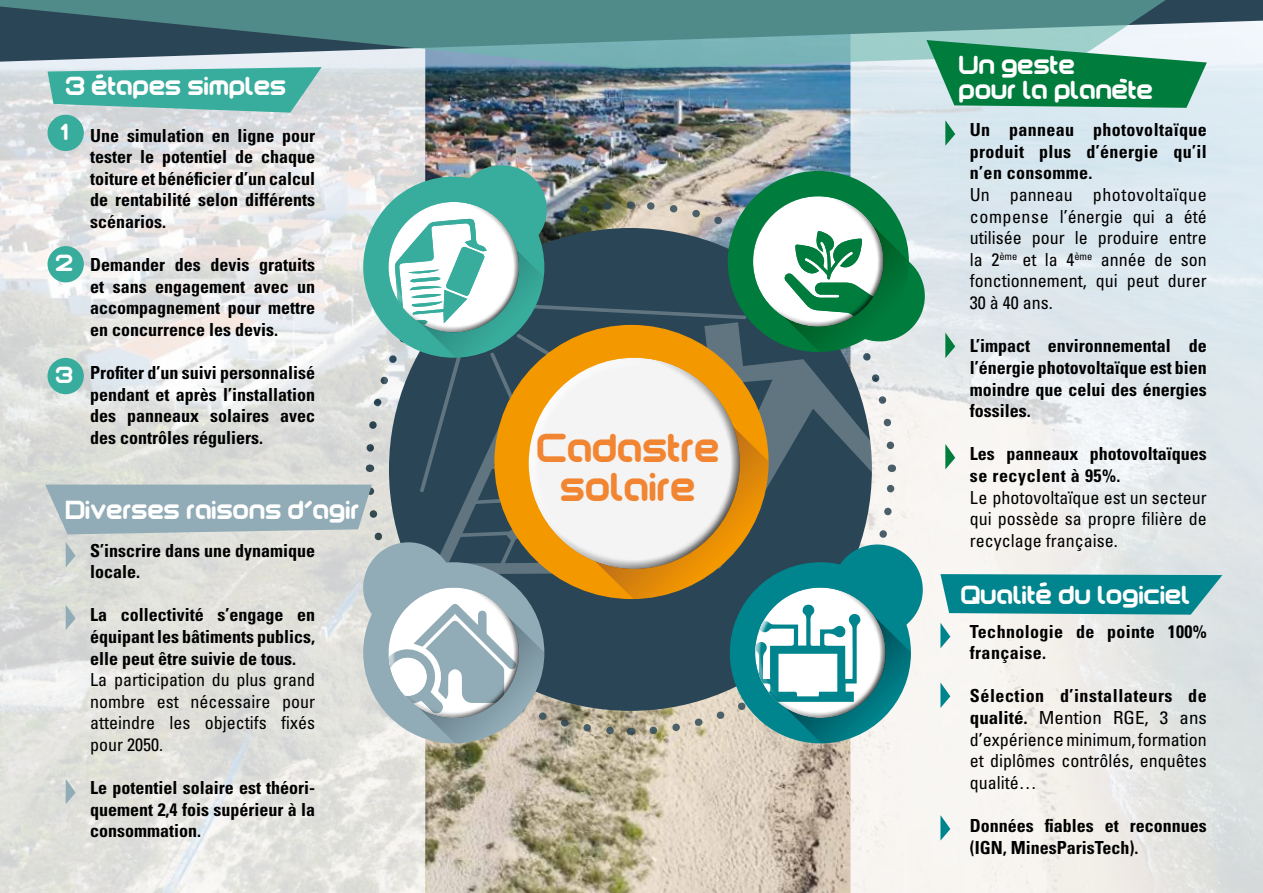
<style>
.page{position:relative;width:1263px;height:893px;background:#fff}
.page>*{position:absolute;margin:0;border:0;box-sizing:border-box;transform-origin:0 0}
.t1{font:32.4px/38.8px "motschcc";color:#f18532;text-align:center}
.t2{font:21px/25.2px "motschcc";color:#fff}
.t3{font:18.75px "motschcc";color:#fff}
.t4{font:700 condensed 18px/21.6px "Univers";color:#000;text-align:justify}
.t5{font:condensed 18px/21.6px "Univers";color:#000;text-align:justify}
.t6{font:condensed 18px/21.6px "Univers";color:#000;text-align:justify;scale:1.05 1}
.t7{font:700 condensed 18px/21.6px "Univers";letter-spacing:.02em;color:#000}
.s1{font-weight:700}
</style>
<div class="page">
<img style="left:0;top:62px;width:1263px;height:831px">
<div style="left:389px;top:228px;width:483px;height:483px;background:#2a4656;border-radius:50%"></div>
<svg style="left:410px;top:248px;width:462px;height:327px"></svg>
<div style="left:494px;top:325px;width:274px;height:274px;background:#f49800;border-radius:50%"></div>
<div style="left:528px;top:356px;width:164px;height:203px;background:#fff;opacity:.75"></div>
<div style="left:544px;top:357px;width:197px;height:213px;background:#000;opacity:.75"></div>
<div style="left:363px;top:177px;width:181px;height:181px;background:#39ad9d;border-radius:50%"></div>
<div style="left:456px;top:165px;width:91px;height:89px;background:#39ad9d;border-radius:50%"></div>
<svg style="left:395px;top:225px;width:149px;height:133px"></svg>
<div style="left:388px;top:199px;width:101px;height:128px;background:#fff;opacity:.75"></div>
<div style="left:399px;top:201px;width:121px;height:132px;background:#000;opacity:.75"></div>
<div style="left:834px;top:251px;width:91px;height:90px;background:#007c3d;border-radius:50%"></div>
<div style="left:728px;top:171px;width:181px;height:181px;background:#007c3d;border-radius:50%"></div>
<svg style="left:779px;top:224px;width:130px;height:128px"></svg>
<div style="left:752px;top:194px;width:102px;height:127px;background:#fff;opacity:.75"></div>
<div style="left:763px;top:196px;width:121px;height:131px;background:#000;opacity:.75"></div>
<div style="left:363px;top:542px;width:91px;height:91px;background:#91acb6;border-radius:50%"></div>
<div style="left:363px;top:562px;width:181px;height:181px;background:#91acb6;border-radius:50%"></div>
<svg style="left:389px;top:603px;width:155px;height:140px"></svg>
<div style="left:388px;top:585px;width:101px;height:127px;background:#fff;opacity:.75"></div>
<div style="left:399px;top:587px;width:121px;height:131px;background:#000;opacity:.75"></div>
<div style="left:832px;top:544px;width:91px;height:91px;background:#00848d;border-radius:50%"></div>
<svg style="left:571px;top:405px;width:340px;height:338px"></svg>
<div style="left:754px;top:585px;width:102px;height:127px;background:#fff;opacity:.75"></div>
<div style="left:765px;top:587px;width:121px;height:131px;background:#000;opacity:.75"></div>
<svg style="left:0;top:0;width:1240px;height:69px;fill:#508a89"></svg>
<svg style="left:945px;top:121px;width:10px;height:25px"></svg>
<svg style="left:940px;top:623px;width:10px;height:25px"></svg>
<svg style="left:940px;top:683px;width:10px;height:25px"></svg>
<svg style="left:940px;top:815px;width:10px;height:26px"></svg>
<svg style="left:945px;top:333px;width:10px;height:25px"></svg>
<svg style="left:945px;top:444px;width:10px;height:25px"></svg>
<svg style="left:926px;top:40px;width:281px;height:68px"></svg>
<svg style="left:940px;top:574px;width:282px;height:41px"></svg>
<div style="left:48px;top:115px;width:36px;height:36px;background:#39ad9d;border-radius:50%"></div>
<div style="left:48px;top:246px;width:36px;height:36px;background:#39ad9d;border-radius:50%"></div>
<div style="left:48px;top:358px;width:36px;height:36px;background:#39ad9d;border-radius:50%"></div>
<svg style="left:66px;top:542px;width:10px;height:25px"></svg>
<svg style="left:66px;top:605px;width:10px;height:25px"></svg>
<svg style="left:66px;top:779px;width:10px;height:25px"></svg>
<svg style="left:45px;top:485px;width:327px;height:49px"></svg>
<svg style="left:48px;top:67px;width:274px;height:46px"></svg>
<p class="t2" style="left:66px;top:75px;width:222px">3 etapes simples</p>
<p class="t3" style="left:61px;top:123px;width:9px">1</p>
<p class="t3" style="left:56px;top:255px;width:19px">2</p>
<p class="t3" style="left:56px;top:366px;width:19px">3</p>
<p class="t4" style="left:90px;top:124px;width:227px">Une simulation en ligne pour tester le potentiel de chaque toiture et bénéficier d’un calcul de rentabilité selon différents scénarios.</p>
<p class="t4" style="left:90px;top:254px;width:227px">Demander des devis gratuits et sans engagement avec un accompagnement pour mettre en concurrence les devis.</p>
<p class="t4" style="left:90px;top:362px;width:227px">Profiter d’un suivi personnalisé pendant et après l’installation des panneaux solaires avec des contrôles réguliers.</p>
<p class="t2" style="left:66px;top:499px;width:296px">Diverses raisons d’agir</p>
<p class="t4" style="left:90px;top:539px;width:227px">S’inscrire dans une dynamique locale.</p>
<p class="t4" style="left:90px;top:604px;width:227px">La collectivité s’engage en équipant les bâtiments publics, elle peut être suivie de tous.</p>
<p class="t5" style="left:90px;top:669px;width:227px">La participation du plus grand nombre est nécessaire pour atteindre les objectifs fixés pour 2050.</p>
<p class="t4" style="left:90px;top:777px;width:227px">Le potentiel solaire est théori&shy;quement 2,4 fois supérieur à la consommation.</p>
<h1 class="t1" style="left:537px;top:431px;width:185px">Cadastre solaire</h1>
<p class="t2" style="left:959px;top:54px;width:196px">Un geste<br>pour la planete</p>
<p class="t4" style="left:970px;top:119px;width:238px">Un panneau photovoltaïque produit plus d’énergie qu’il n’en consomme.</p>
<p class="t5" style="left:970px;top:184px;width:238px">Un panneau photovoltaïque compense l’énergie qui a été utilisée pour le produire entre la 2<sup>ème</sup> et la 4<sup>ème</sup> année de son fonctionnement, qui peut durer 30 à 40 ans.</p>
<p class="t4" style="left:970px;top:335px;width:238px">L’impact environnemental de l’énergie photovoltaïque est bien moindre que celui des énergies fossiles.</p>
<p class="t4" style="left:970px;top:443px;width:238px">Les panneaux photovoltaïques se recyclent à 95%.</p>
<p class="t5" style="left:970px;top:486px;width:238px">Le photovoltaïque est un secteur qui possède sa propre filière de recyclage française.</p>
<p class="t2" style="left:961px;top:584px;width:231px">Qualite du logiciel</p>
<p class="t7" style="left:970px;top:620px;width:238px">Technologie de pointe 100% française.</p>
<p class="t6" style="left:970px;top:685px;width:227px"><span class="s1">Sélection d’installateurs de qualité.</span> Mention RGE, 3 ans d’expérience minimum, formation et diplômes contrôlés, enquêtes qualité…</p>
<p class="t4" style="left:970px;top:815px;width:238px">Données fiables et reconnues (IGN, MinesParisTech).</p>
</div>
